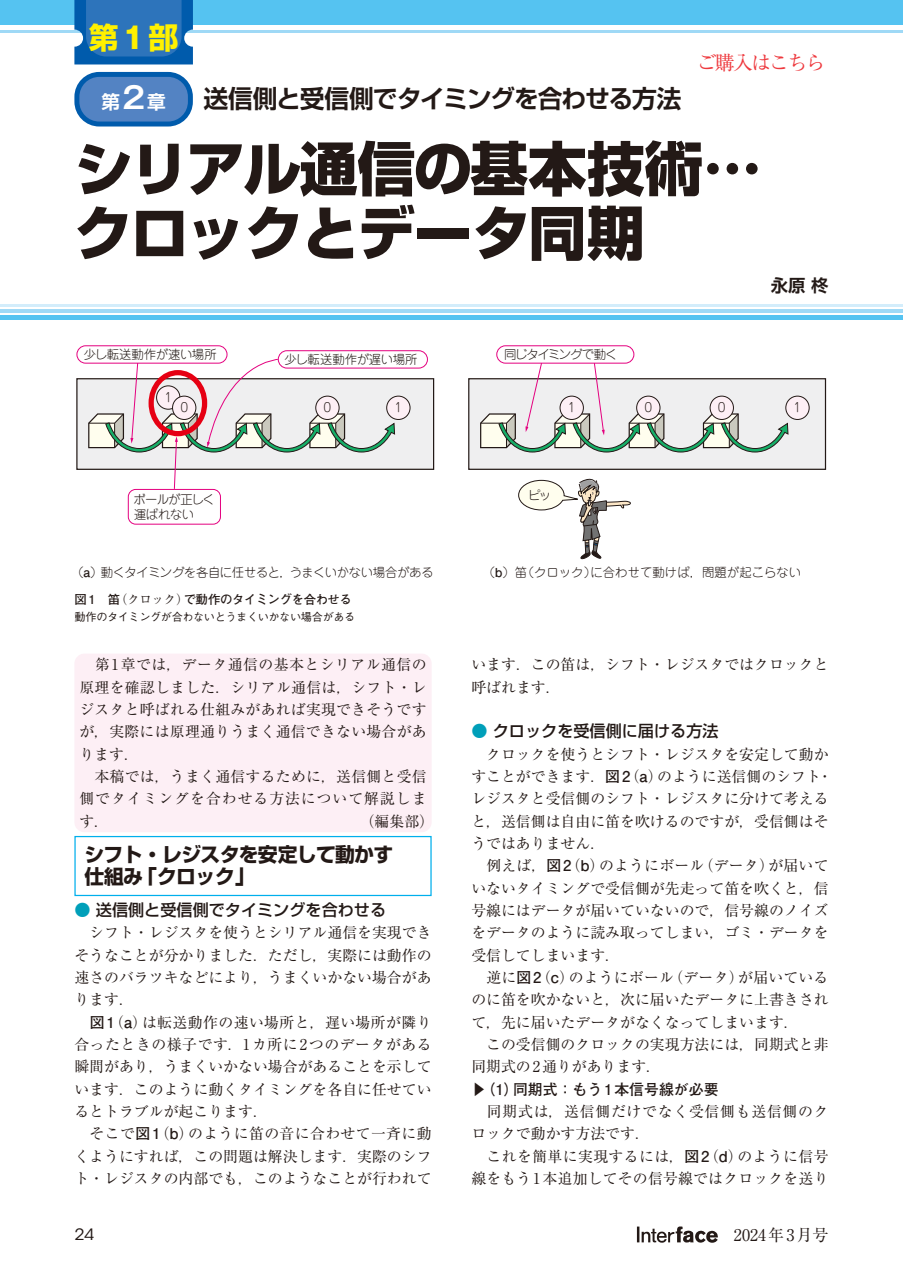
<style>
.page{position:relative;width:903px;height:1275px;background:#fff}
.page>*{position:absolute;margin:0;border:0;box-sizing:border-box;transform-origin:0 0}
.t1{font:800 58.27px/64.4px "Shin Go Pro";letter-spacing:-.035em;color:#231916}
.t2{font:700 29.75px "Shin Go Pro";color:#fff100}
.t3{font:700 24.85px "Shin Go Pro De";letter-spacing:-.05em;color:#231916}
.t4{font:700 19.78px/22.4px "Shin Go Pro";letter-spacing:-.035em;color:#231916}
.t5{font:19.78px "Ryumin Pr 6 N";letter-spacing:-.09em;color:#ee383d}
.t6{font:700 18.55px "Shin Go Pro De";color:#fff}
.t7{font:700 17.32px "Shin Go Pro De";color:#231916}
.t8{font:500 16.1px "Shin Go Pro";color:#231916}
.t9{font:16.1px "Ryumin Pro";color:#231916}
.t10{font:15.58px "ITC Avant Garde Std";color:#231916;scale:1.11 1}
.t11{font:14.88px/22.4px "Ryumin Pro";color:#231916}
.t12{font:14.88px/22.4px "Ryumin Pro";letter-spacing:.05em;color:#231916}
.t13{font:700 14.88px "Futo Go B101 Pro";color:#231916}
.t14{font:300 12.42px "Jun 101 Pro";letter-spacing:-.035em;color:#231916}
.t15{font:300 12.42px "Jun 101 Pro";color:#231916}
.t16{font:700 12.42px "Futo Go B101 Pro";letter-spacing:-.035em;color:#231916}
.t17{font:300 12.42px/14.9px "Jun 101 Pro";letter-spacing:-.055em;color:#231916}
.t18{font:300 12.42px "Jun 101 Pro";letter-spacing:-.08em;color:#231916}
.t19{font:500 11.2px "Gothic BBB Pro";letter-spacing:-.035em;color:#231916}
.s1{font-family:"Gothic MB101 Pro"}
.s2{font-family:"Gothic MB101 Pro De";font-size:29.75px}
.s3{font-family:"Futo Go B101 Pro";font-weight:700}
.s4{font-family:"Ryumin Pro";font-weight:400}
.s5{color:#009fb9}
</style>
<div class="page">
<svg style="left:637px;top:1226px;width:81px;height:17px"></svg>
<div style="left:0;top:0;width:903px;height:25px;background:#55c3f1"></div>
<hr style="left:0;top:30px;width:903px;height:2px;background:#9fd9f6">
<hr style="left:0;top:309px;width:903px;height:4px;background:#9fd9f6">
<div style="left:0;top:315px;width:903px;height:5px;background:#55c3f1"></div>
<hr style="left:0;top:304px;width:903px;height:2px;background:#d3edfb">
<div style="left:74px;top:654px;width:358px;height:178px;background:#fdeff5;border-radius:10px"></div>
<div style="left:74px;top:836px;width:358px;height:60px;border:1px solid #00afec"></div>
<div style="left:77px;top:379px;width:357px;height:90px;background:#efeff0"></div>
<div style="left:469px;top:379px;width:356px;height:90px;background:#efeff0"></div>
<div style="left:468px;top:378px;width:358px;height:92px;border:1px solid #231916"></div>
<div style="left:77px;top:345px;width:150px;height:18px;border:1px solid #e4007f;border-radius:9px"></div>
<div style="left:278px;top:350px;width:150px;height:18px;border:1px solid #e4007f;border-radius:9px"></div>
<div style="left:496px;top:345px;width:138px;height:18px;border:1px solid #e4007f;border-radius:9px"></div>
<svg style="left:87px;top:359px;width:308px;height:131px"></svg>
<div style="left:149px;top:370px;width:58px;height:66px;border:5px solid #e60013;border-radius:50%"></div>
<div style="left:128px;top:489px;width:93px;height:35px;border:1px solid #e4007f;border-radius:7px"></div>
<svg style="left:479px;top:362px;width:310px;height:91px"></svg>
<svg style="left:518px;top:478px;width:113px;height:82px"></svg>
<div style="left:387px;top:396px;width:23px;height:23px;background:#fdeff5;border-radius:50%"></div>
<div style="left:386px;top:396px;width:24px;height:24px;border:1px solid #231916;border-radius:50%"></div>
<div style="left:560px;top:396px;width:23px;height:23px;background:#fdeff5;border-radius:50%"></div>
<div style="left:560px;top:396px;width:24px;height:24px;border:1px solid #231916;border-radius:50%"></div>
<div style="left:786px;top:396px;width:23px;height:23px;background:#fdeff5;border-radius:50%"></div>
<div style="left:785px;top:396px;width:24px;height:24px;border:1px solid #231916;border-radius:50%"></div>
<div style="left:157px;top:386px;width:23px;height:23px;background:#fdeff5;border-radius:50%"></div>
<div style="left:156px;top:386px;width:24px;height:23px;border:1px solid #231916;border-radius:50%"></div>
<div style="left:316px;top:396px;width:23px;height:23px;background:#fdeff5;border-radius:50%"></div>
<div style="left:315px;top:396px;width:24px;height:24px;border:1px solid #231916;border-radius:50%"></div>
<div style="left:637px;top:396px;width:23px;height:23px;background:#fdeff5;border-radius:50%"></div>
<div style="left:636px;top:396px;width:24px;height:24px;border:1px solid #231916;border-radius:50%"></div>
<div style="left:710px;top:396px;width:23px;height:23px;background:#fdeff5;border-radius:50%"></div>
<div style="left:710px;top:396px;width:24px;height:24px;border:1px solid #231916;border-radius:50%"></div>
<div style="left:173px;top:396px;width:23px;height:23px;background:#fdeff5;border-radius:50%"></div>
<div style="left:172px;top:396px;width:24px;height:24px;border:1px solid #231916;border-radius:50%"></div>
<div style="left:77px;top:74px;width:113px;height:50px;background:#5383c3;border-radius:22px"></div>
<div style="left:74px;top:72px;width:119px;height:54px;border:5px solid #005bac;border-radius:22px"></div>
<svg style="left:74px;top:0;width:119px;height:64px;background:#2671b9"></svg>
<h2 class="t2" style="left:89px;top:14px;width:91px">第<span class="s1">1</span>部</h2>
<p class="t6" style="left:101px;top:87px;width:66px">第<span class="s2">2</span>章</p>
<h3 class="t3" style="left:203px;top:78px;width:480px">送信側と受信側でタイミングを合わせる方法</h3>
<h3 class="t5" style="left:697px;top:47px;width:130px">ご購入はこちら</h3>
<h1 class="t1" style="left:74px;top:130px;width:688px">シリアル通信の基本技術<span class="s1">…</span>クロックとデータ同期</h1>
<p class="t7" style="left:771px;top:271px;width:59px">永原 柊</p>
<p class="t14" style="left:84px;top:345px;width:134px">少し転送動作が速い場所</p>
<p class="t14" style="left:285px;top:350px;width:134px">少し転送動作が遅い場所</p>
<p class="t18" style="left:504px;top:345px;width:115px">同じタイミングで動く</p>
<p class="t14" style="left:394px;top:398px;width:9px">1</p>
<p class="t14" style="left:568px;top:398px;width:9px">1</p>
<p class="t14" style="left:794px;top:398px;width:9px">1</p>
<p class="t14" style="left:164px;top:387px;width:9px">1</p>
<p class="t14" style="left:180px;top:398px;width:9px">0</p>
<p class="t14" style="left:324px;top:398px;width:9px">0</p>
<p class="t14" style="left:644px;top:398px;width:9px">0</p>
<p class="t14" style="left:718px;top:398px;width:9px">0</p>
<p class="t17" style="left:133px;top:490px;width:83px">ボールが正しく運ばれない</p>
<p class="t14" style="left:528px;top:486px;width:25px">ピッ</p>
<p class="t14" style="left:71px;top:563px;width:364px">（<span class="s3">a</span>）動くタイミングを各自に任せると，うまくいかない場合がある</p>
<p class="t15" style="left:483px;top:563px;width:320px">（<span class="s3">b</span>）笛（クロック）に合わせて動けば，問題が起こらない</p>
<p class="t16" style="left:74px;top:589px;width:279px">図 1　笛<span class="s4">（クロック）</span>で動作のタイミングを合わせる</p>
<p class="t19" style="left:74px;top:608px;width:282px">動作のタイミングが合わないとうまくいかない場合がある</p>
<p class="t11" style="left:79px;top:653px;width:349px">　第1章では，データ通信の基本とシリアル通信の原理を確認しました．シリアル通信は，シフト・レジスタと呼ばれる仕組みがあれば実現できそうですが，実際には原理通りうまく通信できない場合があります．<br>　本稿では，うまく通信するために，送信側と受信側でタイミングを合わせる方法について解説します．</p>
<p class="t11" style="left:360px;top:809px;width:76px">（編集部）</p>
<h3 class="t4" style="left:84px;top:841px;width:310px">シフト・レジスタを安定して動かす仕組み「クロック」</h3>
<p class="t8" style="left:74px;top:896px;width:313px"><span class="s5">●</span> 送信側と受信側でタイミングを合わせる</p>
<p class="t11" style="left:74px;top:920px;width:359px;text-align:justify;text-indent:15px">シフト・レジスタを使うとシリアル通信を実現できそうなことが分かりました．ただし，実際には動作の速さのバラツキなどにより，うまくいかない場合があります．</p>
<p class="t11" style="left:74px;top:1010px;width:359px;text-indent:15px"><span class="s3">図1</span>（<span class="s3">a</span>）は転送動作の速い場所と，遅い場所が隣り合ったときの様子です．1カ所に2つのデータがある瞬間があり，うまくいかない場合があることを示しています．このように動くタイミングを各自に任せているとトラブルが起こります．<br>　そこで<span class="s3">図1</span>（<span class="s3">b</span>）のように笛の音に合わせて一斉に動くようにすれば，この問題は解決します．実際のシフト・レジスタの内部でも，このようなことが行われて</p>
<p class="t11" style="left:471px;top:653px;width:359px">います．この笛は，シフト・レジスタではクロックと呼ばれます．</p>
<p class="t8" style="left:471px;top:718px;width:249px"><span class="s5">●</span> クロックを受信側に届ける方法</p>
<p class="t11" style="left:471px;top:742px;width:362px;text-indent:15px">クロックを使うとシフト・レジスタを安定して動かすことができます．<span class="s3">図2</span>（<span class="s3">a</span>）のように送信側のシフト・レジスタと受信側のシフト・レジスタに分けて考えると，送信側は自由に笛を吹けるのですが，受信側はそうではありません．<br>　例えば，<span class="s3">図2</span>（<span class="s3">b</span>）のようにボール（データ）が届いていないタイミングで受信側が先走って笛を吹くと，信号線にはデータが届いていないので，信号線のノイズをデータのように読み取ってしまい，ゴミ・データを受信してしまいます．<br>　逆に<span class="s3">図2</span>（<span class="s3">c</span>）のようにボール（データ）が届いているのに笛を吹かないと，次に届いたデータに上書きされて，先に届いたデータがなくなってしまいます．<br>　この受信側のクロックの実現方法には，同期式と非同期式の2通りがあります．</p>
<p class="t13" style="left:471px;top:1077px;width:249px">▶（1）同期式：もう1本信号線が必要</p>
<p class="t12" style="left:471px;top:1099px;width:359px">　同期式は，送信側だけでなく受信側も送信側のクロックで動かす方法です．</p>
<p class="t11" style="left:471px;top:1144px;width:359px;text-align:right">これを簡単に実現するには，<span class="s3">図2</span>（<span class="s3">d</span>）のように信号線をもう1本追加してその信号線ではクロックを送り</p>
<p class="t10" style="left:74px;top:1225px;width:20px">24</p>
<p class="t9" style="left:718px;top:1222px;width:112px">　2024年3月号</p>
</div>
